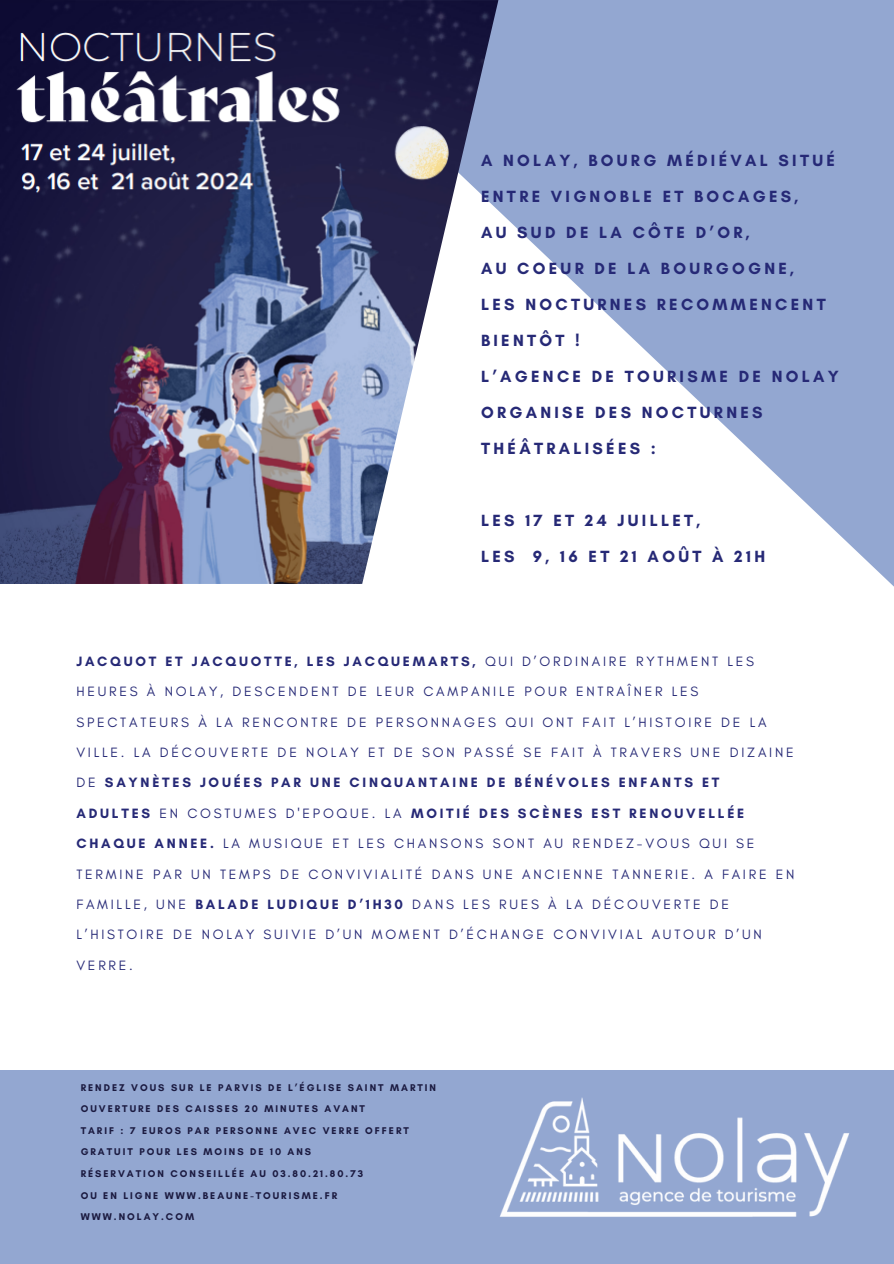
<style>
.page{position:relative;width:894px;height:1264px;background:#fff}
.page>*{position:absolute;margin:0;border:0;box-sizing:border-box;transform-origin:0 0}
.t1{font:700 16.5px/36px "Glacial Indifference";letter-spacing:.2em;color:#262976}
.t2{font:13.8px "Glacial Indifference";letter-spacing:.2em;color:#262976}
.t3{font:700 13.8px "Glacial Indifference";letter-spacing:.2em;color:#262976}
.t4{font:700 9.9px "Glacial Indifference";letter-spacing:.2em;color:#1b1a40}
.s1{font-weight:400}
.s2{font-weight:700}
</style>
<div class="page">
<div style="left:0;top:0;width:893px;height:1263px;background:#93a7d1"></div>
<img style="left:499px;top:1097px;width:351px;height:120px">
<div style="left:0;top:0;width:893px;height:1069px;background:#fff"></div>
<svg style="left:498px;top:0;width:395px;height:586px;fill:#93a7d1"></svg>
<img style="left:0;top:0;width:498px;height:584px">
<p class="t1" style="left:481px;top:142px;width:359px">A NOLAY, BOURG MÉDIÉVAL SITUÉ<br>ENTRE VIGNOBLE ET BOCAGES,<br>AU SUD DE LA CÔTE D’OR,<br>AU COEUR DE LA BOURGOGNE,<br>LES NOCTURNES RECOMMENCENT<br>BIENTÔT !<br>L’AGENCE DE TOURISME DE NOLAY<br>ORGANISE DES NOCTURNES<br>THÉÂTRALISÉES :</p>
<p class="t1" style="left:481px;top:502px;width:285px">LES 17 ET 24 JUILLET,<br>LES 9, 16 ET 21 AOÛT À 21H</p>
<p class="t3" style="left:76px;top:652px;width:679px">JACQUOT ET JACQUOTTE, LES JACQUEMARTS, <span class="s1">QUI D’ORDINAIRE RYTHMENT LES</span></p>
<p class="t2" style="left:76px;top:683px;width:623px">HEURES À NOLAY, DESCENDENT DE LEUR CAMPANILE POUR ENTRAÎNER LES</p>
<p class="t2" style="left:76px;top:713px;width:691px">SPECTATEURS À LA RENCONTRE DE PERSONNAGES QUI ONT FAIT L’HISTOIRE DE LA</p>
<p class="t2" style="left:76px;top:743px;width:718px">VILLE. LA DÉCOUVERTE DE NOLAY ET DE SON PASSÉ SE FAIT À TRAVERS UNE DIZAINE</p>
<p class="t3" style="left:76px;top:774px;width:644px"><span class="s1">DE</span> SAYNÈTES JOUÉES PAR UNE CINQUANTAINE DE BÉNÉVOLES ENFANTS ET</p>
<p class="t3" style="left:76px;top:804px;width:669px">ADULTES <span class="s1">EN COSTUMES D'EPOQUE. LA</span> MOITIÉ DES SCÈNES EST RENOUVELLÉE</p>
<p class="t2" style="left:76px;top:835px;width:679px"><span class="s2">CHAQUE ANNEE.</span> LA MUSIQUE ET LES CHANSONS SONT AU RENDEZ-VOUS QUI SE</p>
<p class="t2" style="left:76px;top:865px;width:719px">TERMINE PAR UN TEMPS DE CONVIVIALITÉ DANS UNE ANCIENNE TANNERIE. A FAIRE EN</p>
<p class="t2" style="left:76px;top:895px;width:654px">FAMILLE, UNE <span class="s2">BALADE LUDIQUE D’1H30</span> DANS LES RUES À LA DÉCOUVERTE DE</p>
<p class="t2" style="left:76px;top:926px;width:686px">L’HISTOIRE DE NOLAY SUIVIE D’UN MOMENT D’ÉCHANGE CONVIVIAL AUTOUR D’UN</p>
<p class="t2" style="left:76px;top:956px;width:58px">VERRE.</p>
<p class="t4" style="left:81px;top:1081px;width:357px">RENDEZ VOUS SUR LE PARVIS DE L’ÉGLISE SAINT MARTIN</p>
<h1 class="t4" style="left:81px;top:1102px;width:286px">OUVERTURE DES CAISSES 20 MINUTES AVANT</h1>
<h1 class="t4" style="left:81px;top:1124px;width:330px">TARIF : 7 EUROS PAR PERSONNE AVEC VERRE OFFERT</h1>
<h2 class="t4" style="left:81px;top:1145px;width:232px">GRATUIT POUR LES MOINS DE 10 ANS</h2>
<p class="t4" style="left:81px;top:1167px;width:284px">RÉSERVATION CONSEILLÉE AU 03.80.21.80.73</p>
<p class="t4" style="left:81px;top:1189px;width:258px">OU EN LIGNE WWW.BEAUNE-TOURISME.FR</p>
<p class="t4" style="left:81px;top:1210px;width:115px">WWW.NOLAY.COM</p>
</div>
